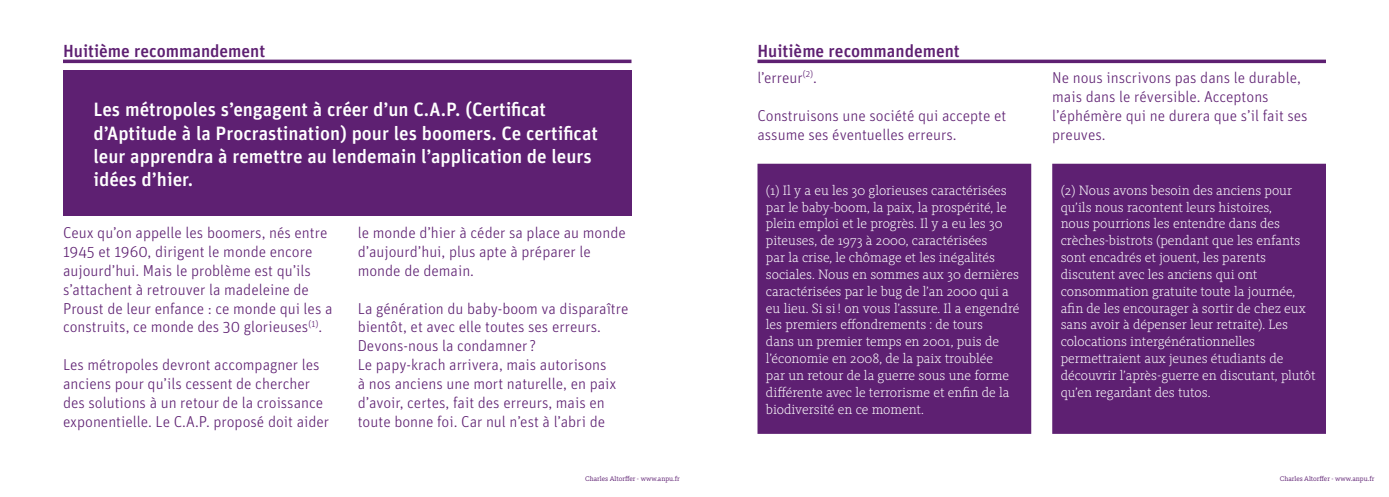
<style>
.page{position:relative;width:1389px;height:497px;background:#fff}
.page>*{position:absolute;margin:0;border:0;box-sizing:border-box;transform-origin:0 0}
.t1{font:500 19.25px/23.1px "Unit Pro";color:#fff}
.t2{font:500 17.5px "Unit Pro";color:#5e2072}
.t3{font:300 15.75px/18.9px "Unit Pro";color:#5e2072}
.t4{font:300 14px/16.8px "Kievit Slab OT";color:#fff}
.t5{font:7px "Kievit Slab OT";color:#5e2072}
</style>
<div class="page">
<hr style="left:63px;top:60px;width:568px;height:3px;background:#5e2072">
<div style="left:63px;top:70px;width:568px;height:146px;background:#5e2072"></div>
<hr style="left:757px;top:60px;width:569px;height:3px;background:#5e2072">
<div style="left:757px;top:163px;width:275px;height:271px;background:#5e2072"></div>
<div style="left:1052px;top:163px;width:274px;height:271px;background:#5e2072"></div>
<p class="t2" style="left:63px;top:39px;width:204px">Huitième recommandement</p>
<p class="t1" style="left:94px;top:98px;width:506px">Les métropoles s’engagent à créer d’un C.A.P. (Certificat d’Aptitude à la Procrastination) pour les boomers. Ce certificat leur apprendra à remettre au lendemain l’application de leurs idées d’hier.</p>
<p class="t3" style="left:63px;top:223px;width:271px">Ceux qu’on appelle les boomers, nés entre 1945 et 1960, dirigent le monde encore aujourd’hui. Mais le problème est qu’ils s’attachent à retrouver la madeleine de Proust de leur enfance : ce monde qui les a construits, ce monde des 30 glorieuses<sup>(1)</sup>.</p>
<p class="t3" style="left:63px;top:355px;width:268px">Les métropoles devront accompagner les anciens pour qu’ils cessent de chercher des solutions à un retour de la croissance exponentielle. Le C.A.P. proposé doit aider</p>
<p class="t3" style="left:358px;top:223px;width:270px">le monde d’hier à céder sa place au monde d’aujourd’hui, plus apte à préparer le monde de demain.</p>
<p class="t3" style="left:358px;top:298px;width:272px">La génération du baby-boom va disparaître bientôt, et avec elle toutes ses erreurs.<br>Devons-nous la condamner ?</p>
<p class="t3" style="left:358px;top:355px;width:260px">Le papy-krach arrivera, mais autorisons à nos anciens une mort naturelle, en paix d’avoir, certes, fait des erreurs, mais en toute bonne foi. Car nul n’est à l’abri de</p>
<p class="t2" style="left:757px;top:39px;width:204px">Huitième recommandement</p>
<p class="t3" style="left:757px;top:68px;width:61px">l’erreur<sup>(2)</sup>.</p>
<p class="t3" style="left:757px;top:106px;width:251px">Construisons une société qui accepte et assume ses éventuelles erreurs.</p>
<p class="t4" style="left:766px;top:182px;width:255px">(1) Il y a eu les 30 glorieuses caractérisées par le baby-boom, la paix, la prospérité, le plein emploi et le progrès. Il y a eu les 30 piteuses, de 1973 à 2000, caractérisées<br>par la crise, le chômage et les inégalités sociales. Nous en sommes aux 30 dernières</p>
<p class="t4" style="left:766px;top:282px;width:255px">caractérisées par le bug de l’an 2000 qui a eu lieu. Si si! on vous l’assure. Il a engendré les premiers effondrements : de tours<br>dans un premier temps en 2001, puis de l’économie en 2008, de la paix troublée<br>par un retour de la guerre sous une forme différente avec le terrorisme et enfin de la biodiversité en ce moment.</p>
<p class="t3" style="left:1052px;top:68px;width:257px">Ne nous inscrivons pas dans le durable, mais dans le réversible. Acceptons l’éphémère qui ne durera que s’il fait ses preuves.</p>
<p class="t4" style="left:1061px;top:182px;width:241px">(2) Nous avons besoin des anciens pour qu’ils nous racontent leurs histoires, nous pourrions les entendre dans des crèches-bistrots (pendant que les enfants sont encadrés et jouent, les parents</p>
<p class="t4" style="left:1061px;top:266px;width:198px">discutent avec les anciens qui ont</p>
<p class="t4" style="left:1061px;top:282px;width:247px">consommation gratuite toute la journée, afin de les encourager à sortir de chez eux sans avoir à dépenser leur retraite). Les colocations intergénérationnelles</p>
<p class="t4" style="left:1061px;top:350px;width:256px">permettraient aux jeunes étudiants de découvrir l’après-guerre en discutant, plutôt qu’en regardant des tutos.</p>
<p class="t5" style="left:585px;top:474px;width:96px">Charles Altorffer - www.anpu.fr</p>
<p class="t5" style="left:1280px;top:474px;width:96px">Charles Altorffer - www.anpu.fr</p>
</div>
